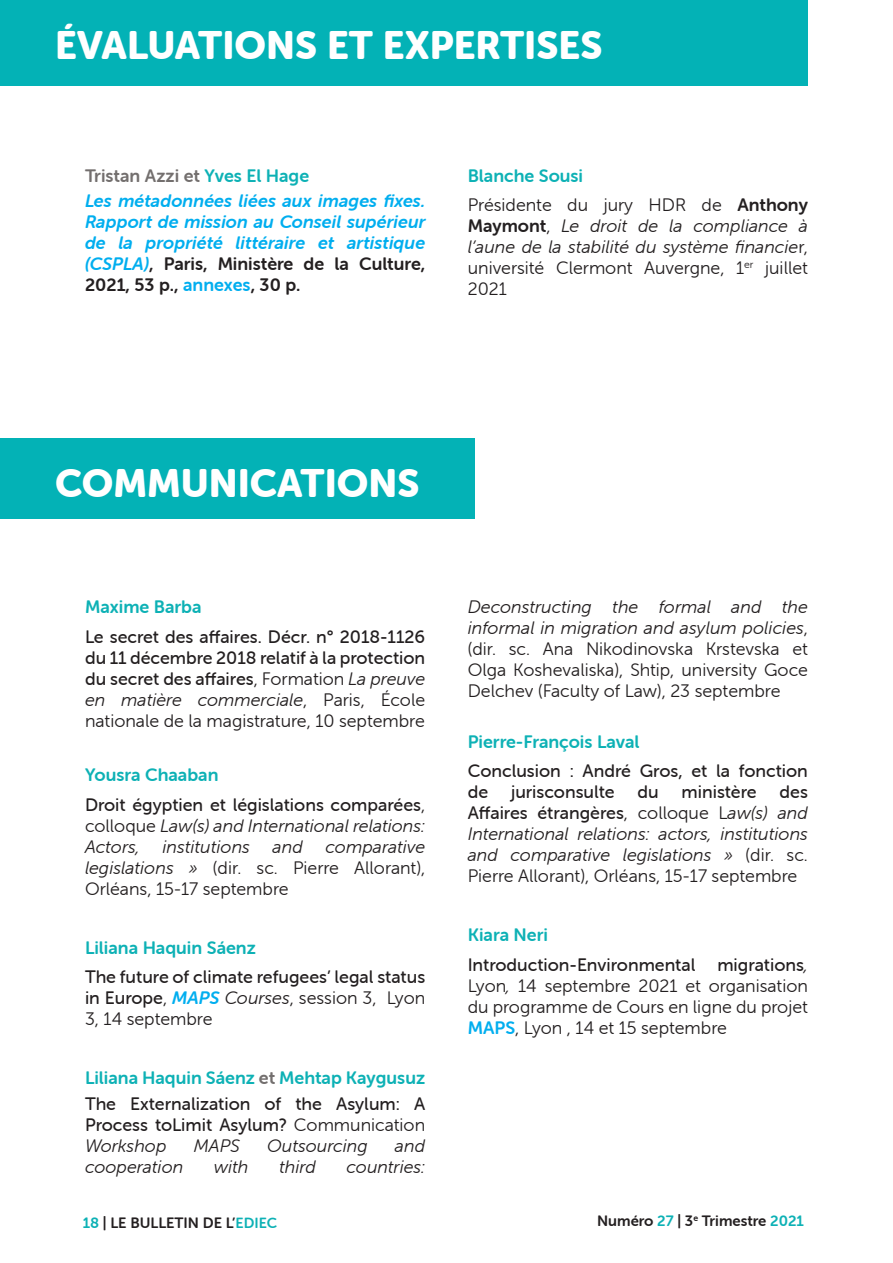
<style>
.page{position:relative;width:893px;height:1263px;background:#fff}
.page>*{position:absolute;margin:0;border:0;box-sizing:border-box;transform-origin:0 0}
.t1{font:39px "Museo Sans Rounded 900";color:#fff}
.Corps_de_texte_Bulle{font:18px/21px "Museo Sans Rounded 300";color:#231f20;text-align:justify}
.Corps_de_texte_Bulle-2{font:18px/21px "Museo Sans Rounded 500";color:#231f20;text-align:justify}
.Corps_de_texte_Bulle-3{font:italic 18px/21px "Museo Sans Rounded 300";color:#231f20;text-align:justify}
.t2{font:italic 18px/21px "Museo Sans Rounded 700";color:#00aeef;text-align:justify}
.Corps_de_texte_Bulle-4{font:18px "Museo Sans Rounded 700";color:#0db1b5}
.t3{font:18px "Museo Sans Rounded 700";color:#736f6e}
.t4{font:15px "Museo Sans Rounded 700";color:#231f20}
.t5{font:15px "Museo Sans Rounded 700";color:#231f20}
.t6{font:14.7px "Museo Sans Rounded 700";color:#0db1b5}
.s1{color:#0db1b5}
.s2{font-style:normal;color:#231f20}
.s3{font-style:normal}
.s4{font-family:"Museo Sans Rounded 700"}
.s5{font-style:italic}
.s6{font-family:"Museo Sans Rounded 300"}
.s7{font-family:"Museo Sans Rounded 300";font-style:italic}
.s8{font-family:"Museo Sans Rounded 500";font-style:normal}
.s9{font-family:"Museo Sans Rounded 700";font-style:italic;color:#00aeef}
.s10{color:#736f6e}
.s11{font-size:15px;color:#231f20}
.s12{font-family:"Museo Sans Rounded 500"}
.s13{font-family:"Museo Sans Rounded 700";color:#00aeef}
</style>
<div class="page">
<div style="left:0;top:438px;width:475px;height:80px;background:#03b2b6"></div>
<hr style="left:892px;top:1px;width:1px;height:84px;background:#03b2b6">
<div style="left:0;top:0;width:808px;height:85px;background:#03b2b6"></div>
<p class="t1" style="left:55px;top:23px;width:549px">ÉVALUATIONS ET EXPERTISES</p>
<p class="t3" style="left:85px;top:166px;width:226px">Tristan Azzi et <span class="s1">Yves El Hage</span></p>
<p class="t2" style="left:85px;top:191px;width:342px">Les métadonnées liées aux images fixes.<br>Rapport de mission au Conseil supérieur de la propriété littéraire et artistique (CSPLA)<span class="s2">, Paris, Ministère de la Culture, 2021, 53 p.,</span> <span class="s3">annexes</span><span class="s2">, 30 p.</span></p>
<p class="Corps_de_texte_Bulle-4" style="left:468px;top:166px;width:117px">Blanche Sousi</p>
<p class="Corps_de_texte_Bulle" style="left:468px;top:195px;width:342px">Présidente du jury HDR de <span class="s4">Anthony Maymont</span>, <span class="s5">Le droit de la compliance à l’aune de la stabilité du système financie</span>r, université Clermont Auvergne, 1<sup>er</sup> juillet 2021</p>
<p class="t1" style="left:55px;top:461px;width:366px">COMMUNICATIONS</p>
<p class="Corps_de_texte_Bulle-4" style="left:85px;top:597px;width:118px">Maxime Barba</p>
<p class="Corps_de_texte_Bulle-2" style="left:85px;top:626px;width:342px">Le secret des affaires. Décr. n° 2018-1126 du 11 décembre 2018 relatif à la protection du secret des affaires<span class="s6">, Formation</span> <span class="s7">La preuve en matière commerciale</span><span class="s6">, Paris, École nationale de la magistrature, 10 septembre</span></p>
<p class="Corps_de_texte_Bulle-4" style="left:85px;top:765px;width:135px">Yousra Chaaban</p>
<p class="Corps_de_texte_Bulle-3" style="left:85px;top:794px;width:342px"><span class="s8">Droit égyptien et législations comparées</span><span class="s3">, colloque</span> Law(s) and International relations:<br>Actors,</p>
<p class="Corps_de_texte_Bulle" style="left:85px;top:836px;width:342px;text-indent:241px"><span class="s5">comparative legislations »</span> (dir. sc. Pierre Allorant), Orléans, 15-17 septembre</p>
<p class="Corps_de_texte_Bulle-3" style="left:162px;top:836px;width:89px">institutions</p>
<p class="Corps_de_texte_Bulle-3" style="left:273px;top:836px;width:32px">and</p>
<p class="Corps_de_texte_Bulle-4" style="left:85px;top:938px;width:172px">Liliana Haquin Sáenz</p>
<p class="Corps_de_texte_Bulle-2" style="left:85px;top:967px;width:342px">The future of climate refugees’ legal status in Europe<span class="s6">,</span> <span class="s9">MAPS</span> <span class="s7">Courses</span><span class="s6">, session 3, Lyon 3, 14 septembre</span></p>
<p class="Corps_de_texte_Bulle-4" style="left:85px;top:1068px;width:342px">Liliana Haquin Sáenz <span class="s10">et</span> Mehtap Kaygusuz</p>
<p class="Corps_de_texte_Bulle-2" style="left:85px;top:1093px;width:342px">The Externalization of the Asylum: A Process toLimit Asylum? <span class="s6">Communication </span><span class="s7">Workshop</span></p>
<p class="Corps_de_texte_Bulle-3" style="left:194px;top:1135px;width:48px">MAPS</p>
<p class="Corps_de_texte_Bulle-3" style="left:267px;top:1135px;width:102px">Outsourcing</p>
<p class="Corps_de_texte_Bulle-3" style="left:395px;top:1135px;width:32px">and</p>
<p class="Corps_de_texte_Bulle-3" style="left:85px;top:1156px;width:100px">cooperation</p>
<p class="Corps_de_texte_Bulle-3" style="left:214px;top:1156px;width:36px">with</p>
<p class="Corps_de_texte_Bulle-3" style="left:279px;top:1156px;width:38px">third</p>
<p class="Corps_de_texte_Bulle-3" style="left:347px;top:1156px;width:80px">countries:</p>
<p class="t5" style="left:83px;top:1214px;width:93px"><span class="s1">18</span> | LE BULLETIN</p>
<p class="t6" style="left:203px;top:1214px;width:75px"><span class="s11">DE L’</span>EDIEC</p>
<p class="Corps_de_texte_Bulle" style="left:468px;top:597px;width:342px"><span class="s5">Deconstructing the formal and the informal in migration and asylum policies</span>, (dir. sc. Ana Nikodinovska Krstevska et Olga Koshevaliska), Shtip, university Goce Delchev (Faculty of Law), 23 septembre</p>
<p class="Corps_de_texte_Bulle-4" style="left:468px;top:731px;width:173px">Pierre-François Laval</p>
<p class="Corps_de_texte_Bulle-2" style="left:468px;top:760px;width:342px">Conclusion : André Gros, et la fonction de</p>
<p class="Corps_de_texte_Bulle-2" style="left:511px;top:781px;width:105px">jurisconsulte</p>
<p class="Corps_de_texte_Bulle-2" style="left:637px;top:781px;width:23px">du</p>
<p class="Corps_de_texte_Bulle-2" style="left:682px;top:781px;width:77px">ministère</p>
<p class="Corps_de_texte_Bulle-3" style="left:468px;top:782px;width:342px;text-indent:312px"><span class="s8">des Affaires étrangères</span><span class="s3">, colloque L</span>aw(s) and International relations: actors, institutions and comparative legislations » <span class="s3">(dir. sc.<br>Pierre Allorant), Orléans, 15-17 septembre</span></p>
<p class="Corps_de_texte_Bulle-4" style="left:468px;top:925px;width:82px">Kiara Neri</p>
<p class="Corps_de_texte_Bulle" style="left:468px;top:954px;width:342px"><span class="s12">Introduction-Environmental migrations</span><span class="s5">, </span>Lyon<span class="s5">,</span> 14 septembre 2021 et organisation du programme de Cours en ligne du projet <span class="s13">MAPS</span>, Lyon , 14 et 15 septembre</p>
<p class="t4" style="left:597px;top:1212px;width:208px">Numéro <span class="s1">27</span> | 3<sup>e</sup> Trimestre <span class="s1">2021</span></p>
</div>
